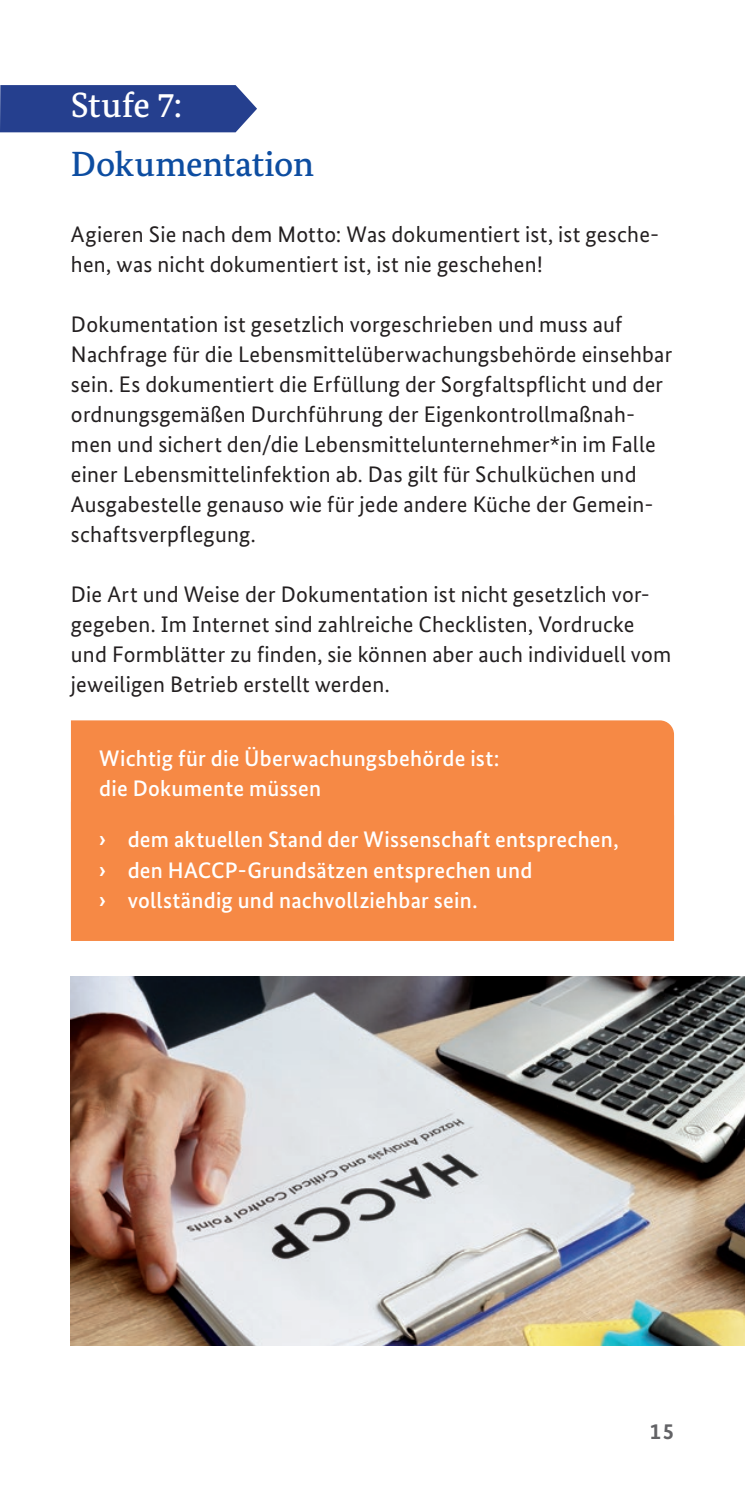
<style>
.page{position:relative;width:745px;height:1489px;background:#fff}
.page>*{position:absolute;margin:0;border:0;box-sizing:border-box;transform-origin:0 0}
.t1{font:500 35px "Bundes Serif";letter-spacing:-.01em;color:#0d4da1}
.t2{font:500 35px "Bundes Serif";color:#fff}
.t3{font:22.5px/30px "Bundes Sans";letter-spacing:.01em;color:#231f20}
.t4{font:500 22.5px/30px "Bundes Sans";letter-spacing:.01em;color:#fff}
.t5{font:700 22.5px "Bundes Sans";color:#636366}
.s1{font-weight:700}
</style>
<div class="page">
<div style="left:0;top:85px;width:257px;height:47px;background:#253f8e"></div>
<div style="left:71px;top:720px;width:602px;height:81px;background:#f68945"></div>
<div style="left:71px;top:801px;width:602px;height:139px;background:#f68945"></div>
<img style="left:71px;top:976px;width:673px;height:368px">
<h1 class="t2" style="left:71px;top:84px;width:113px">Stufe 7:</h1>
<h1 class="t1" style="left:71px;top:143px;width:244px">Dokumentation</h1>
<p class="t3" style="left:71px;top:219px;width:589px">Agieren Sie nach dem Motto: Was dokumentiert ist, ist gesche&shy;hen, was nicht dokumentiert ist, ist nie geschehen!</p>
<p class="t3" style="left:71px;top:309px;width:602px">Dokumentation ist gesetzlich vorgeschrieben und muss auf Nachfrage für die Lebensmittelüberwachungsbehörde einsehbar sein. Es dokumentiert die Erfüllung der Sorgfaltspflicht und der ordnungsgemäßen Durchführung der Eigenkontrollmaßnah&shy;men und sichert den/die Lebensmittelunternehmer*in im Falle einer Lebensmittelinfektion ab. Das gilt für Schulküchen und Ausgabestelle genauso wie für jede andere Küche der Gemein&shy;schaftsverpflegung.</p>
<p class="t3" style="left:71px;top:579px;width:601px">Die Art und Weise der Dokumentation ist nicht gesetzlich vor&shy;gegeben. Im Internet sind zahlreiche Checklisten, Vordrucke und Formblätter zu finden, sie können aber auch individuell vom jeweiligen Betrieb erstellt werden.</p>
<p class="t4" style="left:99px;top:743px;width:401px">Wichtig für die Überwachungsbehörde ist: die Dokumente müssen</p>
<p class="t4" style="left:99px;top:824px;width:520px"><span class="s1">›</span> dem aktuellen Stand der Wissenschaft entsprechen, <span class="s1">›</span> den HACCP-Grundsätzen entsprechen und<br><span class="s1">›</span> vollständig und nachvollziehbar sein.</p>
<p class="t5" style="left:649px;top:1417px;width:26px">15</p>
</div>
